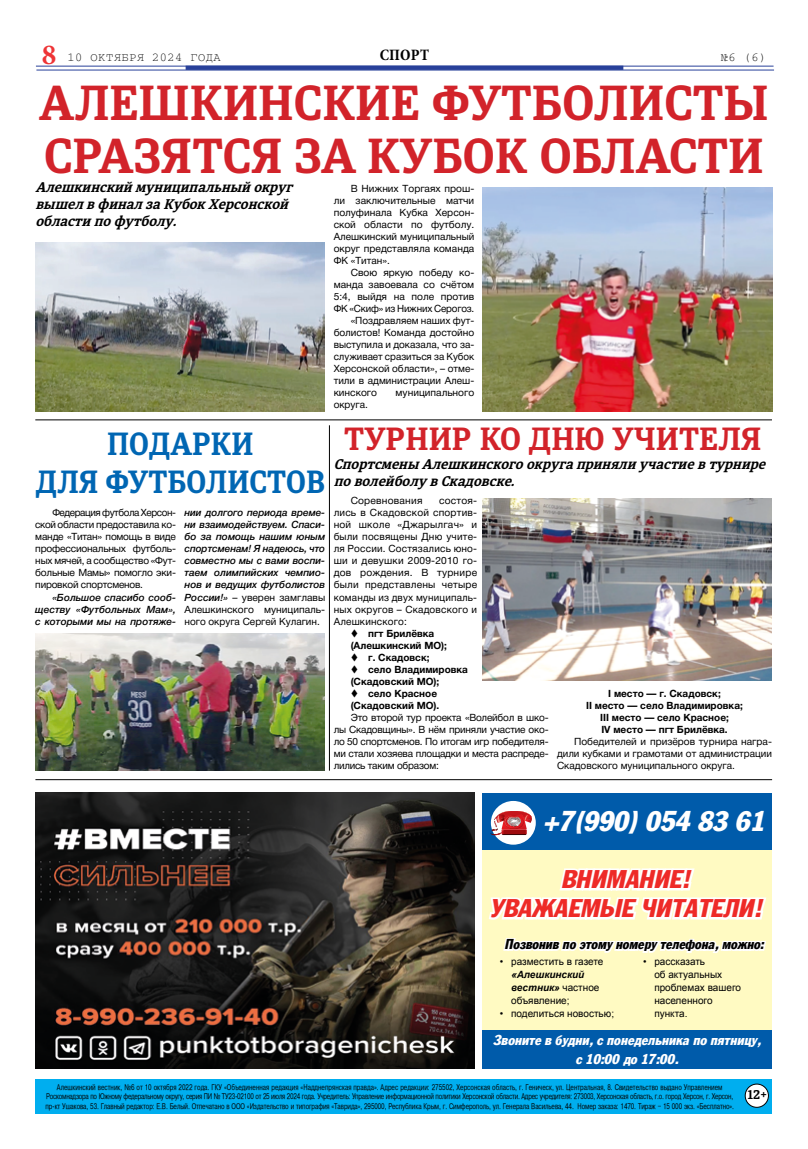
<style>
.page{position:relative;width:808px;height:1149px;background:#fff}
.page>*{position:absolute;margin:0;border:0;box-sizing:border-box;transform-origin:0 0}
.t1{font:700 49px/53px "Diaria Pro";color:#d2232a}
.t2{font:700 32px/38px "Diaria Pro";color:#0066b3;text-align:center;scale:.95 1}
.t3{font:700 32px "Diaria Pro";color:#d2232a}
.t4{font:700 29px "Minion Pro";color:#ee3436}
.t5{font:italic 28px "Fagot Condensed";color:#fff}
.t6{font:italic 25px/29px "Fagot Condensed";color:#ee2a27;text-align:center}
.t7{font:700 condensed 16px "Minion Pro";letter-spacing:.01em;color:#000}
.t8{font:italic 700 14px/16.8px "Diaria Pro";color:#000}
.t9{font:italic 14px/19px "Fagot Condensed";color:#fff;text-align:center}
.t10{font:italic 14px "Fagot Condensed";color:#000}
.t11{font:700 13px "Diaria Pro";color:#000}
.t12{font:12px "Courier WINC";letter-spacing:.04em;color:#000}
.t13{font:10px/12px "Helvetica Neue Cyr";color:#000;text-align:justify}
.t14{font:italic 500 10px/12px "Helvetica Neue Cyr";color:#000;text-align:justify}
.t15{font:700 10px/12px "Helvetica Neue Cyr";color:#000}
.t16{font:10px/13px "Arial";color:#000}
.t17{font:10px "Helvetica Neue Cyr";letter-spacing:-.02em;color:#000}
.t18{font:italic 700 10px "Arial";color:#000}
.t19{font:10px "Helvetica Neue Cyr";letter-spacing:.02em;color:#000}
.t20{font:7.7px/9.2px "Pragmatica Condensed";letter-spacing:-.01em;color:#000;text-align:center}
.s1{font-weight:400;font-style:normal}
.s2{font-weight:700;font-style:italic}
</style>
<div class="page">
<hr style="left:36px;top:66px;width:737px;height:1px;background:#28409a">
<hr style="left:36px;top:70px;width:738px;height:1px;background:#28409a">
<hr style="left:186px;top:66px;width:437px;height:4px;background:#28409a">
<div style="left:35px;top:1078px;width:737px;height:35px;background:#00aeef"></div>
<hr style="left:35px;top:779px;width:737px;height:1px;background:#000">
<div style="left:483px;top:793px;width:289px;height:274px;background:#fffac2"></div>
<div style="left:483px;top:793px;width:289px;height:56px;background:#005baa"></div>
<div style="left:483px;top:1029px;width:289px;height:39px;background:#005baa"></div>
<svg style="left:491px;top:800px;width:45px;height:44px"></svg>
<svg style="left:486px;top:810px;width:283px;height:143px"></svg>
<hr style="left:35px;top:419px;width:737px;height:1px;background:#000">
<hr style="left:329px;top:425px;width:1px;height:345px;background:#000">
<img style="left:35px;top:792px;width:439px;height:275px">
<div style="left:745px;top:1083px;width:23px;height:23px;background:#fff;border-radius:50%"></div>
<div style="left:745px;top:1083px;width:24px;height:24px;border:1px solid #000;border-radius:50%"></div>
<img style="left:35px;top:242px;width:290px;height:169px">
<img style="left:483px;top:188px;width:289px;height:223px">
<img style="left:36px;top:633px;width:289px;height:137px">
<img style="left:483px;top:498px;width:289px;height:182px">
<h3 class="t4" style="left:42px;top:34px;width:16px">8</h3>
<p class="t12" style="left:68px;top:51px;width:155px">10 ОКТЯБРЯ 2024 ГОДА</p>
<h3 class="t7" style="left:380px;top:44px;width:51px">СПОРТ</h3>
<p class="t12" style="left:721px;top:51px;width:47px">№6 (6)</p>
<h1 class="t1" style="left:39px;top:76px;width:731px">АЛЕШКИНСКИЕ ФУТБОЛИСТЫ<br>СРАЗЯТСЯ ЗА КУБОК ОБЛАСТИ</h1>
<h3 class="t8" style="left:35px;top:179px;width:263px">Алешкинский муниципальный округ вышелвфиналзаКубокХерсонской области пофутболу.</h3>
<p class="t13" style="left:334px;top:183px;width:142px;text-indent:17px">В Нижних Торгаях прош&shy;ли заключительные матчи полуфинала Кубка Херсон&shy;ской области по футболу.<br>Алешкинский муниципальный округ представляла команда ФК «Титан».</p>
<p class="t13" style="left:351px;top:267px;width:125px">Свою яркую победу ко-</p>
<p class="t13" style="left:334px;top:279px;width:142px">манда завоевала со счётом</p>
<p class="t13" style="left:334px;top:291px;width:142px">5:4, выйдя на поле против</p>
<p class="t17" style="left:334px;top:303px;width:142px">ФК «Скиф» из Нижних Серогоз.</p>
<p class="t13" style="left:351px;top:315px;width:125px">«Поздравляем наших фут-</p>
<p class="t13" style="left:334px;top:327px;width:142px">болистов! Команда достойно</p>
<p class="t13" style="left:334px;top:339px;width:142px">выступила и доказала, что за-</p>
<p class="t13" style="left:334px;top:351px;width:142px">служивает сразиться за Кубок</p>
<p class="t13" style="left:334px;top:363px;width:142px">Херсонской области», – отме-</p>
<p class="t13" style="left:334px;top:375px;width:142px">тили в администрации Алеш-</p>
<p class="t13" style="left:334px;top:387px;width:45px">кинского</p>
<p class="t13" style="left:396px;top:387px;width:80px">муниципального</p>
<p class="t13" style="left:334px;top:399px;width:36px">округа.</p>
<h2 class="t2" style="left:35px;top:424px;width:307px">ПОДАРКИ<br>ДЛЯ ФУТБОЛИСТОВ</h2>
<p class="t13" style="left:35px;top:507px;width:142px;text-indent:17px">Федерация футбола Херсон&shy;ской области предоставила ко&shy;манде «Титан» помощь в виде профессиональных футболь&shy;ных мячей, а сообщество «Фут&shy;больные Мамы» помогло эки&shy;пировкой спортсменов.</p>
<p class="t14" style="left:35px;top:590px;width:142px;text-indent:17px">«Большое спасибо сооб&shy;ществу «Футбольных Мам», с которыми мы на протяже-</p>
<h2 class="t3" style="left:344px;top:418px;width:419px">ТУРНИР КО ДНЮ УЧИТЕЛЯ</h2>
<h3 class="t8" style="left:334px;top:456px;width:437px">Спортсмены Алешкинскогоокругаприняли участиевтурнире поволейболу вСкадовске.</h3>
<p class="t19" style="left:351px;top:495px;width:73px">Соревнования</p>
<p class="t13" style="left:334px;top:495px;width:145px;text-indent:105px">состоя&shy;лись в Скадовской спортив&shy;ной школе «Джарылгач» и были посвящены Дню учите&shy;ля России. Состязались юно&shy;ши и девушки 2009-2010 го&shy;дов рождения. В турнире были представлены четыре команды из двух муниципаль&shy;ных округов – Скадовского и Алешкинского:</p>
<p class="t15" style="left:351px;top:627px;width:98px">▼ пгт Брилёвка (Алешкинский МО);</p>
<p class="t15" style="left:351px;top:651px;width:80px">▼ г. Скадовск;</p>
<p class="t15" style="left:351px;top:663px;width:119px">▼ село Владимировка (Скадовский МО);</p>
<p class="t15" style="left:351px;top:687px;width:90px">▼ село Красное (Скадовский МО).</p>
<p class="t13" style="left:334px;top:711px;width:216px;text-indent:17px">Это второй тур проекта «Волейбол в шко&shy;лы Скадовщины». В нём приняли участие око&shy;ло 50 спортсменов. По итогам игр победителя&shy;ми стали хозяева площадки и места распреде&shy;лились таким образом:</p>
<p class="t14" style="left:184px;top:506px;width:142px">нии долгого периода време&shy;ни взаимодействуем. Спаси&shy;бо за помощь нашим юным спортсменам! Я надеюсь, что совместно мы с вами воспи&shy;таем олимпийских чемпио&shy;нов и ведущих футболистов России!» <span class="s1">– уверен замглавы Алешкинского муниципаль&shy;ного округа Сергей Кулагин.</span></p>
<p class="t15" style="left:586px;top:687px;width:158px;text-align:center">I место — г. Скадовск;<br>II место — село Владимировка;<br>III место — село Красное;<br>IV место — пгт Брилёвка.</p>
<p class="t13" style="left:557px;top:735px;width:216px;text-indent:17px">Победителей и призёров турнира награ&shy;дили кубками и грамотами от администрации Скадовского муниципального округа.</p>
<h3 class="t5" style="left:544px;top:805px;width:224px">+7(990) 054 83 61</h3>
<h3 class="t6" style="left:491px;top:864px;width:274px">ВНИМАНИЕ!<br>УВАЖАЕМЫЕ ЧИТАТЕЛИ!</h3>
<h3 class="t10" style="left:505px;top:936px;width:260px">Позвонив по этому номеру телефона, можно:</h3>
<p class="t16" style="left:500px;top:955px;width:105px">• разместить в газете</p>
<p class="t18" style="left:511px;top:967px;width:75px">«Алешкинский</p>
<p class="t16" style="left:511px;top:981px;width:90px;text-indent:-11px"><span class="s2">• вестник»</span> частное объявление;</p>
<p class="t16" style="left:500px;top:1007px;width:116px">• поделиться новостью;</p>
<p class="t16" style="left:654px;top:955px;width:88px;text-indent:-11px">• рассказать<br>об актуальных проблемах вашего населенного пункта.</p>
<h3 class="t9" style="left:494px;top:1029px;width:269px">Звоните в будни, с понедельника по пятницу, с 10:00 до 17:00.</h3>
<h3 class="t11" style="left:747px;top:1086px;width:21px">12+</h3>
<p class="t20" style="left:45px;top:1082px;width:690px">Алешкинский вестник, №6 от 10 октября 2022 года. ГКУ «Объединенная редакция «Надднепрянская правда». Адрес редакции: 275502, Херсонская область, г. Геническ, ул. Центральная, 8. Свидетельство выдано Управлением<br>Роскомнадзора по Южному федеральному округу, серия ПИ № ТУ23-02100 от 25 июля 2024 года. Учредитель: Управление информационной политики Херсонской области. Адрес учредителя: 273003, Херсонская область, г.о. город Херсон, г. Херсон, пр-кт Ушакова, 53. Главный редактор: Е.В. Белый. Отпечатано в ООО «Издательство и типография «Таврида», 295000, Республика Крым, г. Симферополь, ул. Генерала Васильева, 44. Номер заказа: 1470. Тираж – 15 000 экз. «Бесплатно».</p>
</div>
